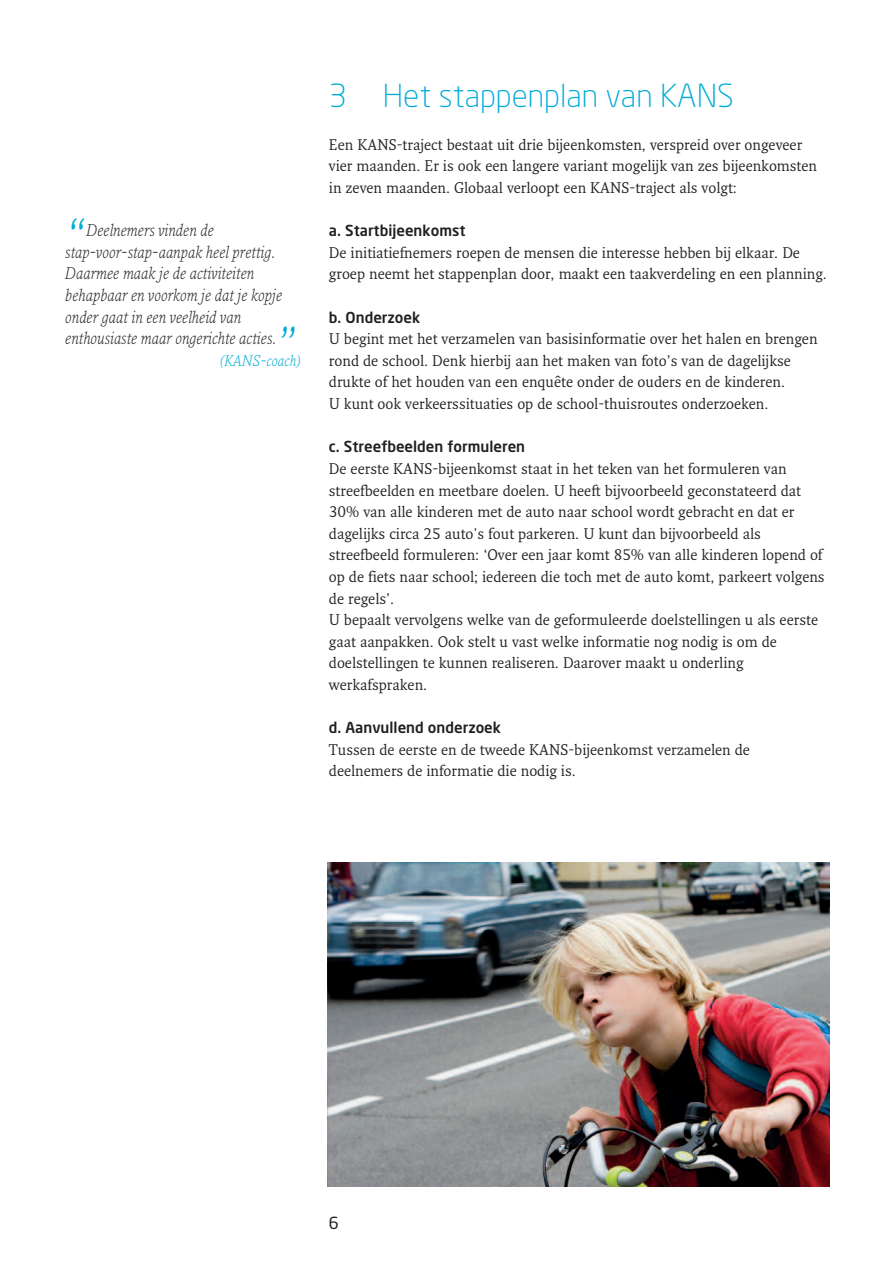
<style>
.page{position:relative;width:893px;height:1263px;background:#fff}
.page>*{position:absolute;margin:0;border:0;box-sizing:border-box;transform-origin:0 0}
.t1{font:italic 300 48px "Fresco";color:#00acd5}
.t2{font:300 31.5px "Neo Sans Std";color:#00acd5}
.t3{font:italic 300 16.5px/21.6px "Fresco";color:#231f20}
.t4{font:16.5px "Neo Sans Std";color:#231f20}
.t5{font:15px/21.6px "Fresco";color:#231f20}
.t6{font:500 15px "Neo Sans Std";color:#231f20}
.t7{font:italic 300 15px "Fresco";color:#00acd5}
</style>
<div class="page">
<img style="left:327px;top:863px;width:502px;height:324px">
<h1 class="t1" style="left:65px;top:208px;width:23px">“</h1>
<p class="t3" style="left:65px;top:220px;width:219px;text-indent:21px">Deelnemers vinden de stap-voor-stap-aanpak heel prettig.<br>Daarmee maak je de activiteiten behapbaar en voorkom je dat je kopje onder gaat in een veelheid van enthousiaste maar ongerichte acties.</p>
<p class="t7" style="left:220px;top:352px;width:81px">(KANS-coach)</p>
<h1 class="t1" style="left:277px;top:316px;width:23px">”</h1>
<h2 class="t2" style="left:329px;top:83px;width:407px">3 Het stappenplan van KANS</h2>
<p class="t5" style="left:329px;top:134px;width:490px">Een KANS-traject bestaat uit drie bijeenkomsten, verspreid over ongeveer vier maanden. Er is ook een langere variant mogelijk van zes bijeenkomsten in zeven maanden. Globaal verloopt een KANS-traject als volgt:</p>
<p class="t6" style="left:329px;top:225px;width:138px">a. Startbijeenkomst</p>
<p class="t5" style="left:329px;top:242px;width:499px">De initiatiefnemers roepen de mensen die interesse hebben bij elkaar. De groep neemt het stappenplan door, maakt een taakverdeling en een planning.</p>
<p class="t6" style="left:329px;top:311px;width:93px">b. Onderzoek</p>
<p class="t5" style="left:329px;top:328px;width:490px">U begint met het verzamelen van basisinformatie over het halen en brengen rond de school. Denk hierbij aan het maken van foto’s van de dagelijkse drukte of het houden van een enquête onder de ouders en de kinderen.<br>U kunt ook verkeerssituaties op de school-thuisroutes onderzoeken.</p>
<p class="t6" style="left:329px;top:441px;width:198px">c. Streefbeelden formuleren</p>
<p class="t5" style="left:329px;top:458px;width:497px">De eerste KANS-bijeenkomst staat in het teken van het formuleren van streefbeelden en meetbare doelen. U heeft bijvoorbeeld geconstateerd dat 30% van alle kinderen met de auto naar school wordt gebracht en dat er dagelijks circa 25 auto's fout parkeren. U kunt dan bijvoorbeeld als streefbeeld formuleren: ‘Over een jaar komt 85% van alle kinderen lopend of op de fiets naar school; iedereen die toch met de auto komt, parkeert volgens de regels’.<br>U bepaalt vervolgens welke van de geformuleerde doelstellingen u als eerste gaat aanpakken. Ook stelt u vast welke informatie nog nodig is om de doelstellingen te kunnen realiseren. Daarover maakt u onderling werkafspraken.</p>
<p class="t6" style="left:329px;top:722px;width:174px">d. Aanvullend onderzoek</p>
<p class="t5" style="left:329px;top:739px;width:423px">Tussen de eerste en de tweede KANS-bijeenkomst verzamelen de deelnemers de informatie die nodig is.</p>
<p class="t4" style="left:329px;top:1217px;width:11px">6</p>
</div>
